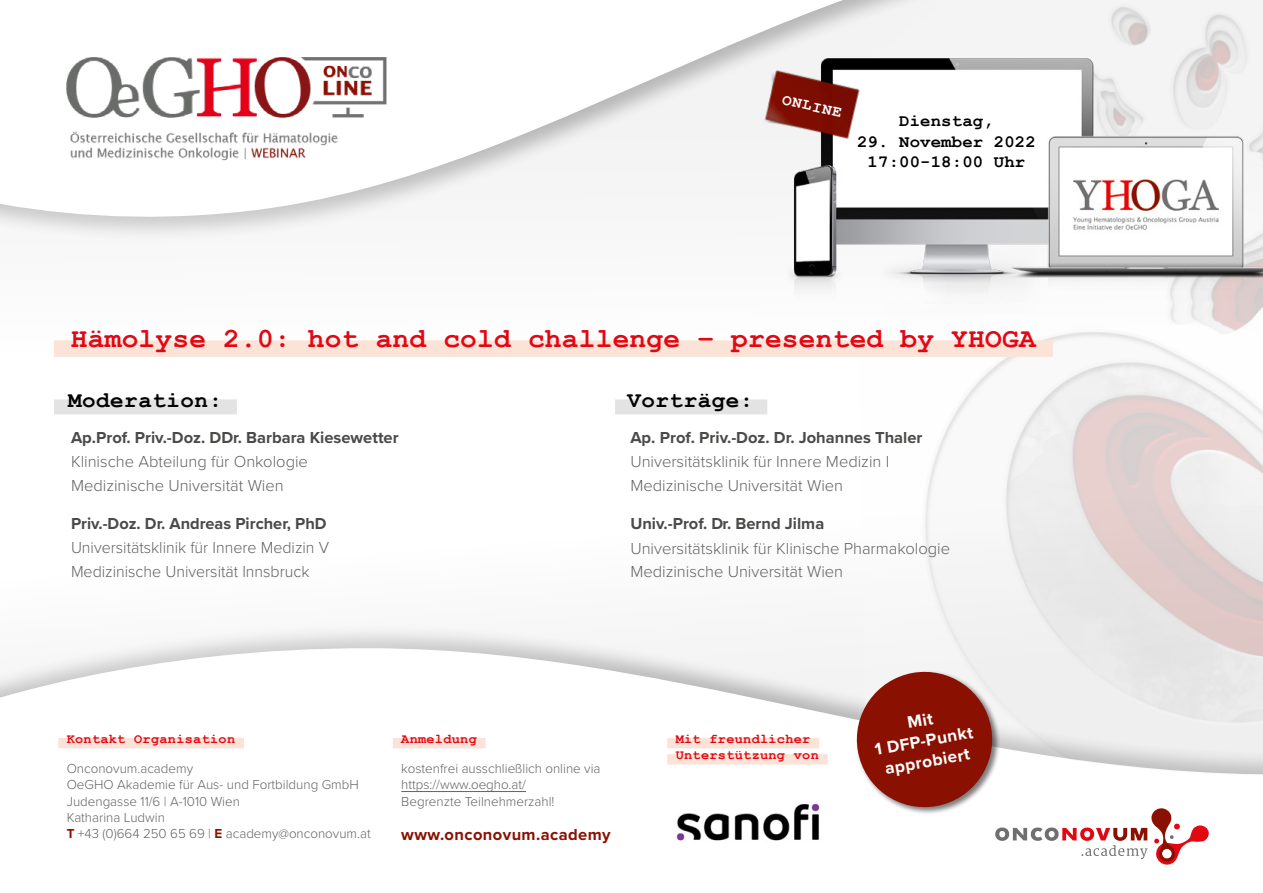
<style>
.page{position:relative;width:1263px;height:893px;background:#fff}
.page>*{position:absolute;margin:0;border:0;box-sizing:border-box;transform-origin:0 0}
.t1{font:700 27.75px "Courier New";letter-spacing:.01em;color:#e30613}
.t2{font:700 22.5px "Courier New";letter-spacing:.025em;color:#000}
.t3{font:700 17.25px/20.7px "Courier New";letter-spacing:.01em;color:#000;text-align:center}
.t4{font:700 17.25px/20.7px "Proxima Nova";color:#fff;text-align:center}
.t5{font:300 16.5px/24px "Proxima Nova";color:#646363}
.t6{font:700 16.5px "Proxima Nova";color:#4a4a49}
.t7{font:700 16.5px "Proxima Nova";letter-spacing:.025em;color:#8a1002}
.t8{font:700 15.75px "Courier New";color:#fff}
.t9{font:300 13.5px/16.2px "Proxima Nova";color:#646363}
.t10{font:700 13.5px/16.2px "Courier New";letter-spacing:.025em;color:#e30613}
.s1{font-weight:700;color:#8a1002}
</style>
<div class="page">
<svg style="left:0;top:48px;width:724px;height:191px"></svg>
<svg style="left:0;top:414px;width:851px;height:335px"></svg>
<img style="left:65px;top:54px;width:325px;height:108px">
<img style="left:851px;top:336px;width:412px;height:439px">
<div style="left:54px;top:340px;width:999px;height:17px;background:#fce3d7"></div>
<div style="left:54px;top:399px;width:183px;height:15px;background:#e3e3e3"></div>
<div style="left:58px;top:738px;width:186px;height:10px;background:#fce3d7"></div>
<div style="left:393px;top:738px;width:93px;height:10px;background:#fce3d7"></div>
<hr style="left:401px;top:791px;width:125px;height:1px;background:#646363">
<div style="left:615px;top:399px;width:152px;height:16px;background:#e3e3e3"></div>
<img style="left:724px;top:0;width:539px;height:336px">
<img style="left:757px;top:66px;width:108px;height:79px">
<svg style="left:851px;top:666px;width:358px;height:199px"></svg>
<div style="left:667px;top:738px;width:152px;height:10px;background:#fce3d7"></div>
<div style="left:667px;top:754px;width:161px;height:11px;background:#fce3d7"></div>
<img style="left:676px;top:803px;width:144px;height:38px">
<img style="left:1067px;top:173px;width:157px;height:64px">
<p class="t8" style="left:785px;top:90px;width:62px;rotate:13deg">ONLINE</p>
<p class="t3" style="left:899px;top:110px;width:96px">Dienstag,</p>
<p class="t3" style="left:857px;top:130px;width:180px">29. November 2022<br>17:00-18:00 Uhr</p>
<h1 class="t1" style="left:71px;top:321px;width:966px">Hämolyse 2.0: hot and cold challenge – presented by YHOGA</h1>
<h2 class="t2" style="left:68px;top:386px;width:156px">Moderation:</h2>
<p class="t6" style="left:71px;top:425px;width:329px">Ap.Prof. Priv.-Doz. DDr. Barbara Kiesewetter</p>
<p class="t5" style="left:71px;top:448px;width:238px">Klinische Abteilung für Onkologie<br>Medizinische Universität Wien</p>
<p class="t6" style="left:71px;top:512px;width:257px">Priv.-Doz. Dr. Andreas Pircher, PhD</p>
<p class="t5" style="left:71px;top:535px;width:260px">Universitätsklinik für Innere Medizin V<br>Medizinische Universität Innsbruck</p>
<h2 class="t2" style="left:627px;top:386px;width:127px">Vorträge:</h2>
<p class="t6" style="left:630px;top:425px;width:294px">Ap. Prof. Priv.-Doz. Dr. Johannes Thaler</p>
<p class="t5" style="left:630px;top:449px;width:261px">Universitätsklinik für Innere Medizin I<br>Medizinische Universität Wien</p>
<p class="t6" style="left:630px;top:512px;width:195px">Univ.-Prof. Dr. Bernd Jilma</p>
<p class="t5" style="left:630px;top:535px;width:321px">Universitätsklinik für Klinische Pharmakologie<br>Medizinische Universität Wien</p>
<p class="t10" style="left:67px;top:730px;width:170px">Kontakt Organisation</p>
<p class="t9" style="left:67px;top:760px;width:305px">Onconovum.academy<br>OeGHO Akademie für Aus- und Fortbildung GmbH<br>Judengasse 11/6 | A-1010 Wien<br>Katharina Ludwin<br><span class="s1">T</span> +43 (0)664 250 65 69 | <span class="s1">E</span> academy@onconovum.at</p>
<p class="t10" style="left:401px;top:730px;width:77px">Anmeldung</p>
<p class="t9" style="left:401px;top:760px;width:201px">kostenfrei ausschließlich online via https://www.oegho.at/<br>Begrenzte Teilnehmerzahl!</p>
<p class="t7" style="left:401px;top:822px;width:211px">www.onconovum.academy</p>
<p class="t10" style="left:676px;top:730px;width:145px">Mit freundlicher<br>Unterstützung von</p>
<p class="t4" style="left:869px;top:718px;width:101px;rotate:-10deg">Mit<br>1 DFP-Punkt approbiert</p>
</div>
